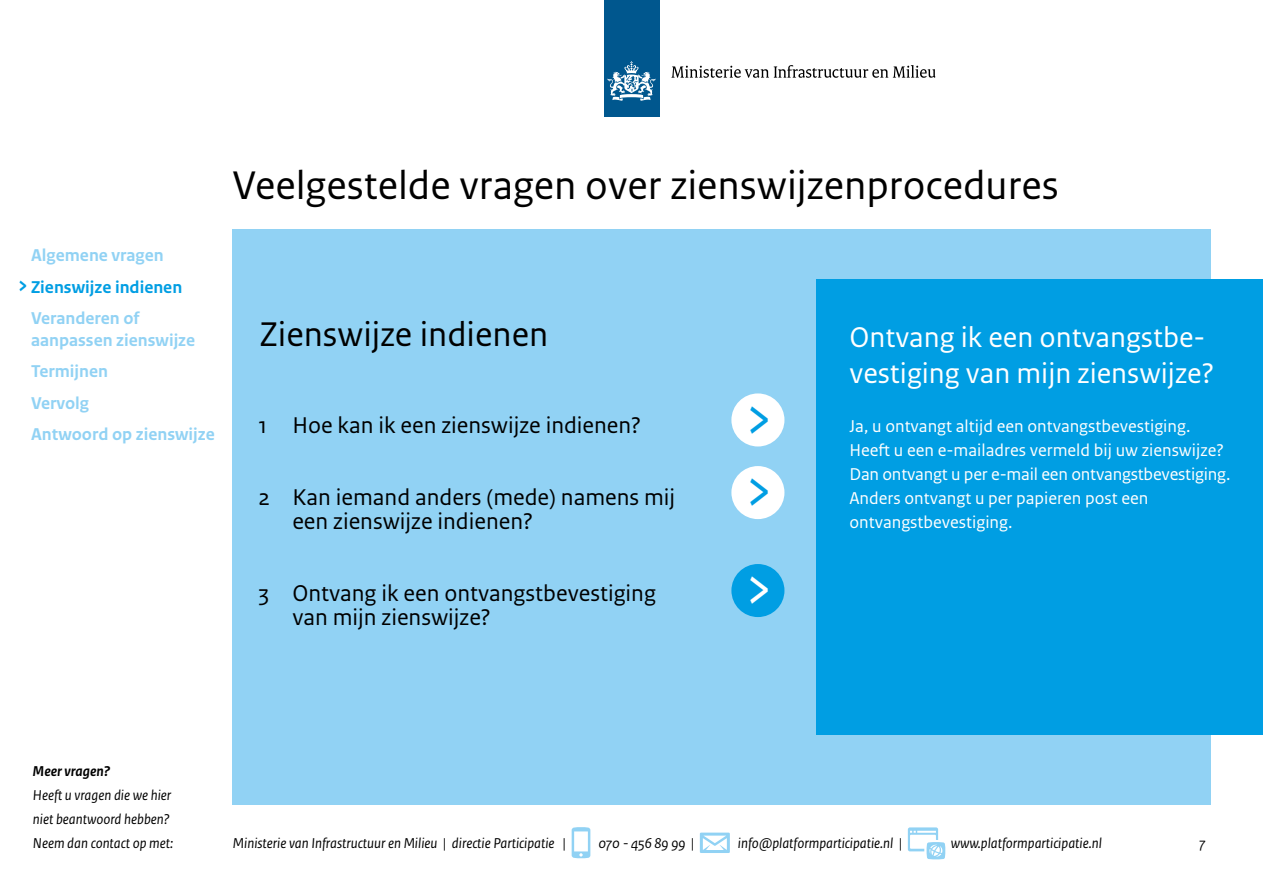
<style>
.page{position:relative;width:1263px;height:893px;background:#fff}
.page>*{position:absolute;margin:0;border:0;box-sizing:border-box;transform-origin:0 0}
._03_RO_Broodtekst_gr{font:63.9px "Rijksoverheid Sans Text";color:#009ee3;scale:.75 1}
._03_RO_Broodtekst_gr-2{font:63.9px "Rijksoverheid Sans Text";color:#fff;scale:.75 1}
._03_RO_Broodtekst_gr-3{font:42px "Rijksoverheid Sans Text";color:#000}
._03_RO_Broodtekst_gr-4{font:36px "Rijksoverheid Sans Text";color:#000}
._03_RO_Broodtekst_gr-5{font:30px/36px "Rijksoverheid Sans Text";color:#fff}
._03_RO_Broodtekst_gr-6{font:24px/24px "Rijksoverheid Sans Text";color:#000}
._03_RO_Broodtekst_gr-7{font:18px/24px "Rijksoverheid Sans Text";color:#fff}
._03_RO_Broodtekst_gr-8{font:700 18px/21.6px "Rijksoverheid Sans Text";color:#91d2f4}
._03_RO_Broodtekst_gr-9{font:700 18px "Rijksoverheid Sans Text";color:#009ee3}
._03_RO_Broodtekst_gr-10{font:italic 15px "Rijksoverheid Sans Text";color:#000}
._03_RO_Broodtekst_gr-11{font:italic 700 15px "Rijksoverheid Sans Text";color:#000}
.s1{font-size:24px}
</style>
<div class="page">
<div style="left:233px;top:229px;width:978px;height:576px;background:#91d2f4"></div>
<div style="left:604px;top:0;width:55px;height:117px;background:#00578e"></div>
<svg style="left:607px;top:61px;width:48px;height:40px"></svg>
<svg style="left:671px;top:65px;width:264px;height:13px"></svg>
<div style="left:816px;top:280px;width:447px;height:455px;background:#009ee3"></div>
<div style="left:731px;top:393px;width:53px;height:53px;background:#fff;border-radius:50%"></div>
<div style="left:731px;top:466px;width:53px;height:53px;background:#fff;border-radius:50%"></div>
<div style="left:731px;top:564px;width:53px;height:53px;background:#009ee3;border-radius:50%"></div>
<svg style="left:572px;top:827px;width:18px;height:31px"></svg>
<svg style="left:700px;top:833px;width:30px;height:20px"></svg>
<svg style="left:908px;top:827px;width:37px;height:32px"></svg>
<p class="_03_RO_Broodtekst_gr-8" style="left:31px;top:245px;width:134px">Algemene vragen</p>
<p class="_03_RO_Broodtekst_gr-9" style="left:18px;top:277px;width:166px"><span class="s1">&gt;</span> Zienswijze indienen</p>
<p class="_03_RO_Broodtekst_gr-8" style="left:31px;top:308px;width:166px">Veranderen of aanpassen zienswijze</p>
<p class="_03_RO_Broodtekst_gr-8" style="left:31px;top:361px;width:78px">Termijnen</p>
<p class="_03_RO_Broodtekst_gr-8" style="left:31px;top:392px;width:59px">Vervolg</p>
<p class="_03_RO_Broodtekst_gr-8" style="left:31px;top:424px;width:185px">Antwoord op zienswijze</p>
<p class="_03_RO_Broodtekst_gr-3" style="left:233px;top:161px;width:828px">Veelgestelde vragen over zienswijzenprocedures</p>
<p class="_03_RO_Broodtekst_gr-4" style="left:259px;top:314px;width:290px">Zienswijze indienen</p>
<p class="_03_RO_Broodtekst_gr-6" style="left:258px;top:413px;width:385px">1 Hoe kan ik een zienswijze indienen?</p>
<p class="_03_RO_Broodtekst_gr-6" style="left:292px;top:485px;width:384px;text-indent:-34px">2 Kan iemand anders (mede) namens mij een zienswijze indienen?</p>
<p class="_03_RO_Broodtekst_gr-6" style="left:292px;top:581px;width:365px;text-indent:-34px">3 Ontvang ik een ontvangstbevestiging van mijn zienswijze?</p>
<p class="_03_RO_Broodtekst_gr" style="left:746px;top:381px;width:35px">&gt;</p>
<p class="_03_RO_Broodtekst_gr" style="left:746px;top:454px;width:35px">&gt;</p>
<p class="_03_RO_Broodtekst_gr-2" style="left:746px;top:552px;width:35px">&gt;</p>
<p class="_03_RO_Broodtekst_gr-5" style="left:849px;top:320px;width:366px">Ontvang ik een ontvangstbe&shy;vestiging van mijn zienswijze?</p>
<p class="_03_RO_Broodtekst_gr-7" style="left:849px;top:415px;width:342px">Ja, u ontvangt altijd een ontvangstbevestiging.</p>
<p class="_03_RO_Broodtekst_gr-7" style="left:849px;top:439px;width:382px">Heeft u een e-mailadres vermeld bij uw zienswijze?<br>Dan ontvangt u per e-mail een ontvangstbevestiging.<br>Anders ontvangt u per papieren post een ontvangstbevestiging.</p>
<p class="_03_RO_Broodtekst_gr-11" style="left:33px;top:762px;width:79px">Meer vragen?</p>
<p class="_03_RO_Broodtekst_gr-10" style="left:33px;top:787px;width:140px">Heeft u vragen die we hier</p>
<p class="_03_RO_Broodtekst_gr-10" style="left:33px;top:811px;width:138px">niet beantwoord hebben?</p>
<p class="_03_RO_Broodtekst_gr-10" style="left:33px;top:835px;width:142px">Neem dan contact op met:</p>
<p class="_03_RO_Broodtekst_gr-10" style="left:233px;top:834px;width:335px">Ministerie van Infrastructuur en Milieu | directie Participatie |</p>
<p class="_03_RO_Broodtekst_gr-10" style="left:598px;top:834px;width:98px">070 - 456 89 99 |</p>
<p class="_03_RO_Broodtekst_gr-10" style="left:738px;top:834px;width:166px">info@platformparticipatie.nl |</p>
<p class="_03_RO_Broodtekst_gr-10" style="left:951px;top:834px;width:153px">www.platformparticipatie.nl</p>
<p class="_03_RO_Broodtekst_gr-10" style="left:1199px;top:835px;width:7px">7</p>
</div>
